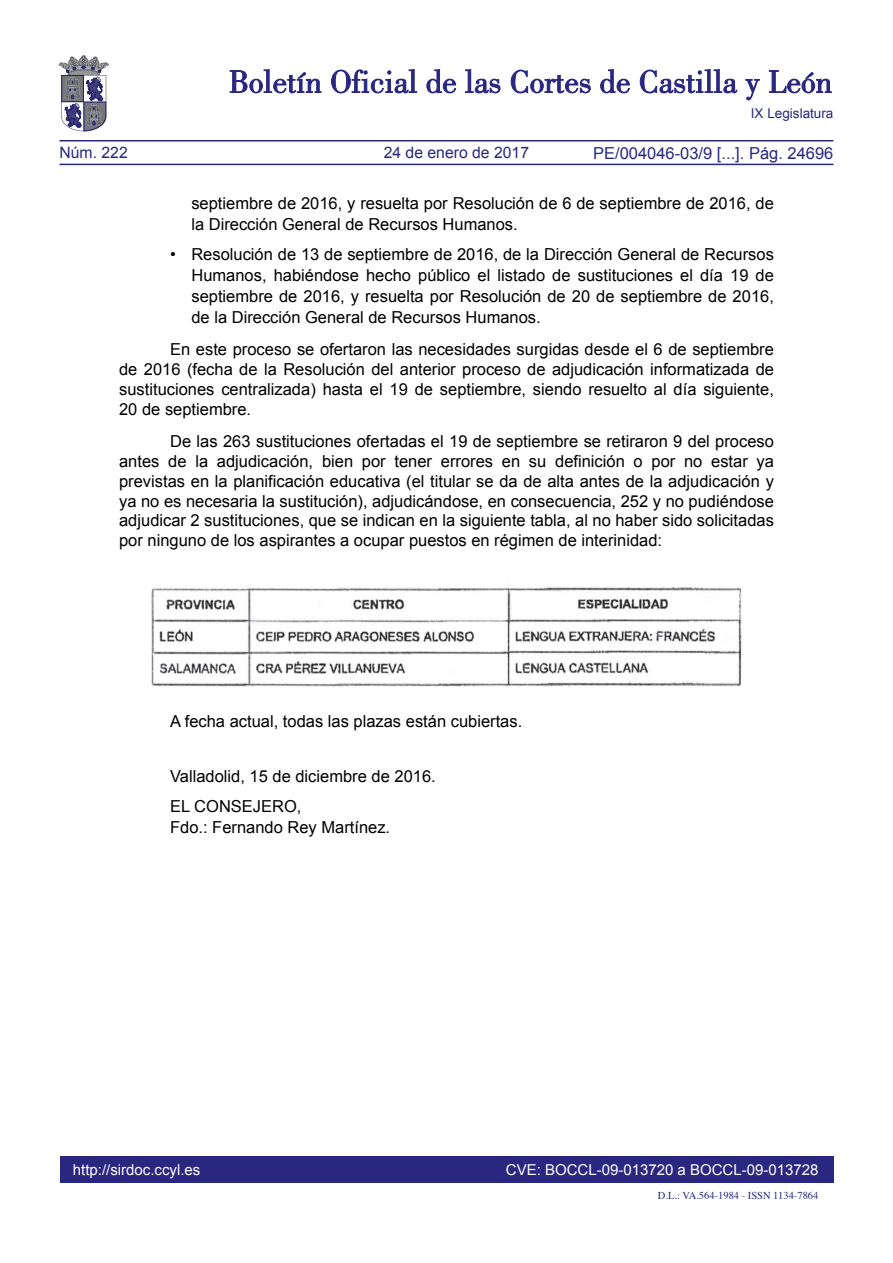
<style>
.page{position:relative;width:893px;height:1263px;background:#fff}
.page>*{position:absolute;margin:0;border:0;box-sizing:border-box;transform-origin:0 0}
.t1{font:16.5px/19.8px "Arial";color:#000;text-align:justify}
.t2{font:16.5px "Arial";color:#292780}
.t3{font:15.75px "Arial";color:#292780}
.t4{font:15px "Arial";color:#fff}
.t5{font:13.5px "Arial";color:#292780}
.t6{font:10.5px "Times";color:#292780}
</style>
<div class="page">
<div style="left:60px;top:1157px;width:773px;height:26px;background:#292780"></div>
<hr style="left:60px;top:164px;width:773px;height:1px;background:#292780">
<hr style="left:60px;top:140px;width:773px;height:1px;background:#292780">
<svg style="left:230px;top:69px;width:91px;height:24px"></svg>
<svg style="left:331px;top:69px;width:86px;height:24px"></svg>
<svg style="left:426px;top:69px;width:30px;height:24px"></svg>
<svg style="left:465px;top:69px;width:35px;height:24px"></svg>
<svg style="left:511px;top:70px;width:80px;height:23px"></svg>
<svg style="left:600px;top:69px;width:30px;height:24px"></svg>
<svg style="left:640px;top:69px;width:97px;height:24px"></svg>
<svg style="left:745px;top:79px;width:15px;height:21px"></svg>
<svg style="left:769px;top:70px;width:62px;height:23px"></svg>
<svg style="left:59px;top:55px;width:49px;height:76px"></svg>
<img style="left:151px;top:587px;width:591px;height:100px">
<p class="t5" style="left:751px;top:105px;width:84px">IX Legislatura</p>
<p class="t2" style="left:593px;top:142px;width:242px">PE/004046-03/9 [...]. Pág. 24696</p>
<p class="t1" style="left:191px;top:193px;width:584px;line-height:21px">septiembre de 2016, y resuelta por Resolución de 6 de septiembre de 2016, de la Dirección General de Recursos Humanos.</p>
<p class="t1" style="left:191px;top:243px;width:584px;line-height:21px;text-indent:-21px">• Resolución de 13 de septiembre de 2016, de la Dirección General de Recursos Humanos, habiéndose hecho público el listado de sustituciones el día 19 de septiembre de 2016, y resuelta por Resolución de 20 de septiembre de 2016, de la Dirección General de Recursos Humanos.</p>
<p class="t1" style="left:119px;top:340px;width:656px;text-indent:51px">En este proceso se ofertaron las necesidades surgidas desde el 6 de septiembre de 2016 (fecha de la Resolución del anterior proceso de adjudicación informatizada de sustituciones centralizada) hasta el 19 de septiembre, siendo resuelto al día siguiente, 20 de septiembre.</p>
<p class="t1" style="left:119px;top:432px;width:656px;text-indent:51px">De las 263 sustituciones ofertadas el 19 de septiembre se retiraron 9 del proceso antes de la adjudicación, bien por tener errores en su definición o por no estar ya previstas en la planificación educativa (el titular se da de alta antes de la adjudicación y ya no es necesaria la sustitución), adjudicándose, en consecuencia, 252 y no pudiéndose adjudicar 2 sustituciones, que se indican en la siguiente tabla, al no haber sido solicitadas por ninguno de los aspirantes a ocupar puestos en régimen de interinidad:</p>
<p class="t3" style="left:60px;top:142px;width:70px">Núm. 222</p>
<p class="t3" style="left:384px;top:142px;width:147px">24 de enero de 2017</p>
<p class="t1" style="left:170px;top:711px;width:354px">A fecha actual, todas las plazas están cubiertas.</p>
<p class="t1" style="left:170px;top:762px;width:267px;line-height:29.5px">Valladolid, 15 de diciembre de 2016.<br>EL CONSEJERO,</p>
<p class="t1" style="left:170px;top:817px;width:222px">Fdo.: Fernando Rey Martínez.</p>
<p class="t4" style="left:73px;top:1159px;width:129px">http://sirdoc.ccyl.es</p>
<p class="t4" style="left:506px;top:1159px;width:314px">CVE: BOCCL-09-013720 a BOCCL-09-013728</p>
<p class="t6" style="left:658px;top:1185px;width:162px">D.L.: VA.564-1984 - ISSN 1134-7864</p>
</div>
